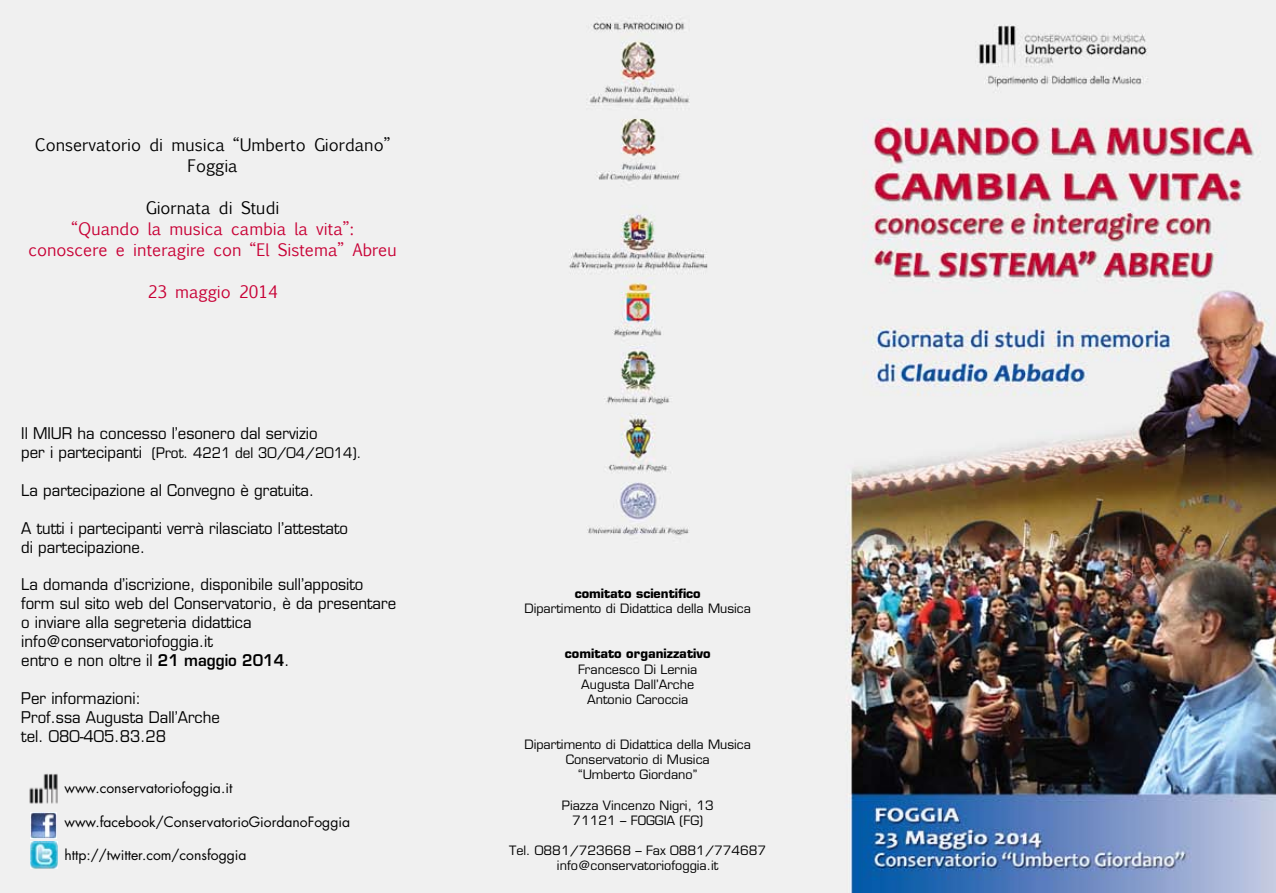
<style>
.page{position:relative;width:1276px;height:893px;background:#fff}
.page>*{position:absolute;margin:0;border:0;box-sizing:border-box;transform-origin:0 0}
.t1{font:16.5px/21px "Euphemia UCAS";color:#c80035;text-align:center}
.t2{font:16.5px/21px "Euphemia UCAS";color:#000;text-align:center}
.t3{font:15.75px/18.9px "Eurostile";color:#000;scale:.95 1}
.t4{font:14.25px "Eurostile";color:#000;scale:.95 1}
.t5{font:13.95px "Futura";color:#000}
.t6{font:12.6px/15.1px "Eurostile";color:#000;text-align:center}
.t7{font:700 12.6px "Eurostile";color:#000}
.s1{font-size:15.75px}
.s2{font-weight:600}
</style>
<div class="page">
<img style="left:0;top:0;width:1276px;height:893px">
<img style="left:31px;top:812px;width:26px;height:26px">
<img style="left:31px;top:841px;width:26px;height:27px">
<img style="left:26px;top:772px;width:36px;height:35px">
<p class="t2" style="left:35px;top:135px;width:357px">Conservatorio di musica “Umberto Giordano”<br>Foggia</p>
<p class="t2" style="left:146px;top:198px;width:135px">Giornata di Studi</p>
<p class="t1" style="left:29px;top:219px;width:370px">“Quando la musica cambia la vita”:<br>conoscere e interagire con “El Sistema” Abreu</p>
<p class="t1" style="left:148px;top:282px;width:131px">23 maggio 2014</p>
<p class="t3" style="left:21px;top:424px;width:313px">Il MIUR ha concesso l’esonero dal servizio</p>
<p class="t4" style="left:21px;top:444px;width:359px"><span class="s1">per i partecipanti</span> (Prot. 4221 del 30/04/2014).</p>
<p class="t3" style="left:21px;top:481px;width:310px">La partecipazione al Convegno è gratuita.</p>
<p class="t3" style="left:21px;top:519px;width:346px">A tutti i partecipanti verrà rilasciato l’attestato di partecipazione.</p>
<p class="t3" style="left:21px;top:575px;width:396px">La domanda d’iscrizione, disponibile sull’apposito form sul sito web del Conservatorio, è da presentare o inviare alla segreteria didattica info@conservatoriofoggia.it<br>entro e non oltre il <span class="s2">21 maggio 2014</span>.</p>
<p class="t3" style="left:21px;top:689px;width:211px">Per informazioni:<br>Prof.ssa Augusta Dall’Arche tel. 080-405.83.28</p>
<p class="t5" style="left:64px;top:779px;width:169px">www.conservatoriofoggia.it</p>
<p class="t5" style="left:64px;top:813px;width:287px">www.facebook/ConservatorioGiordanoFoggia</p>
<p class="t5" style="left:64px;top:846px;width:184px">http://twitter.com/consfoggia</p>
<p class="t7" style="left:575px;top:585px;width:127px">comitato scientifico</p>
<p class="t6" style="left:524px;top:601px;width:228px">Dipartimento di Didattica della Musica</p>
<p class="t7" style="left:565px;top:646px;width:147px">comitato organizzativo</p>
<p class="t6" style="left:578px;top:661px;width:121px">Francesco Di Lernia<br>Augusta Dall’Arche<br>Antonio Caroccia</p>
<p class="t6" style="left:524px;top:737px;width:228px">Dipartimento di Didattica della Musica<br>Conservatorio di Musica<br>“Umberto Giordano”</p>
<p class="t6" style="left:562px;top:797px;width:154px">Piazza Vincenzo Nigri, 13<br>71121 – FOGGIA (FG)</p>
<p class="t6" style="left:509px;top:843px;width:259px">Tel. 0881/723668 – Fax 0881/774687 info@conservatoriofoggia.it</p>
</div>
